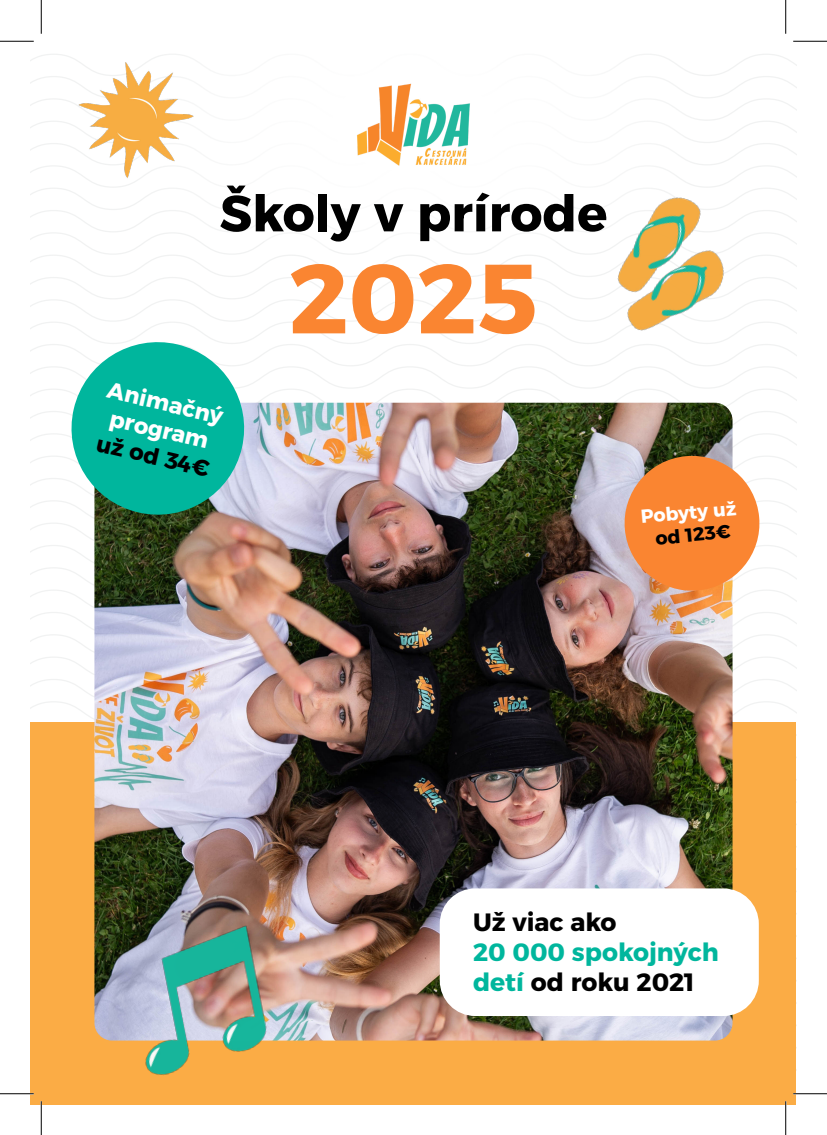
<style>
.page{position:relative;width:827px;height:1135px;background:#fff}
.page>*{position:absolute;margin:0;border:0;box-sizing:border-box;transform-origin:0 0}
.t1{font:97.88px "Alexandria";color:#fa8531}
.t2{font:50.38px "Alexandria";color:#000}
.t3{font:25px/30px "Alexandria";color:#00b69d}
.t4{font:25px "Alexandria";color:#000}
.t5{font:22.62px/27.1px "Alexandria";color:#fff;text-align:center}
.t6{font:22.62px "Alexandria";color:#000}
.t7{font:18.88px "Alexandria";color:#fff}
.t8{font:18.88px "Alexandria";color:#000}
.s1{color:#000}
</style>
<div class="page">
<div style="left:31px;top:722px;width:765px;height:382px;background:#fbac45"></div>
<img style="left:31px;top:54px;width:765px;height:1021px">
<img style="left:344px;top:78px;width:138px;height:97px">
<hr style="left:40px;top:1101px;width:2px;height:34px;background:#fff">
<hr style="left:0;top:41px;width:34px;height:1px;background:#000">
<hr style="left:793px;top:41px;width:34px;height:1px;background:#000">
<hr style="left:0;top:1093px;width:34px;height:1px;background:#000">
<hr style="left:793px;top:1093px;width:34px;height:1px;background:#000">
<hr style="left:41px;top:0;width:1px;height:34px;background:#000">
<hr style="left:41px;top:1101px;width:1px;height:34px;background:#000">
<hr style="left:785px;top:0;width:1px;height:34px;background:#000">
<hr style="left:785px;top:1101px;width:1px;height:34px;background:#000">
<h2 class="t2" style="left:219px;top:186px;width:389px">äkoly v prÌrode</h2>
<h1 class="t1" style="left:289px;top:244px;width:250px">2025</h1>
<p class="t5" style="left:111px;top:377px;width:120px;rotate:13deg">Animačný program</p>
<p class="t6" style="left:100px;top:430px;width:116px;rotate:13deg">už od 34€</p>
<p class="t7" style="left:639px;top:506px;width:97px;rotate:-5deg">Pobyty už</p>
<p class="t8" style="left:654px;top:527px;width:77px;rotate:-5deg">od 123€</p>
<p class="t4" style="left:473px;top:908px;width:145px">Už viac ako</p>
<p class="t3" style="left:473px;top:937px;width:247px">20 000 spokojných detÌ <span class="s1">od roku 2021</span></p>
</div>
